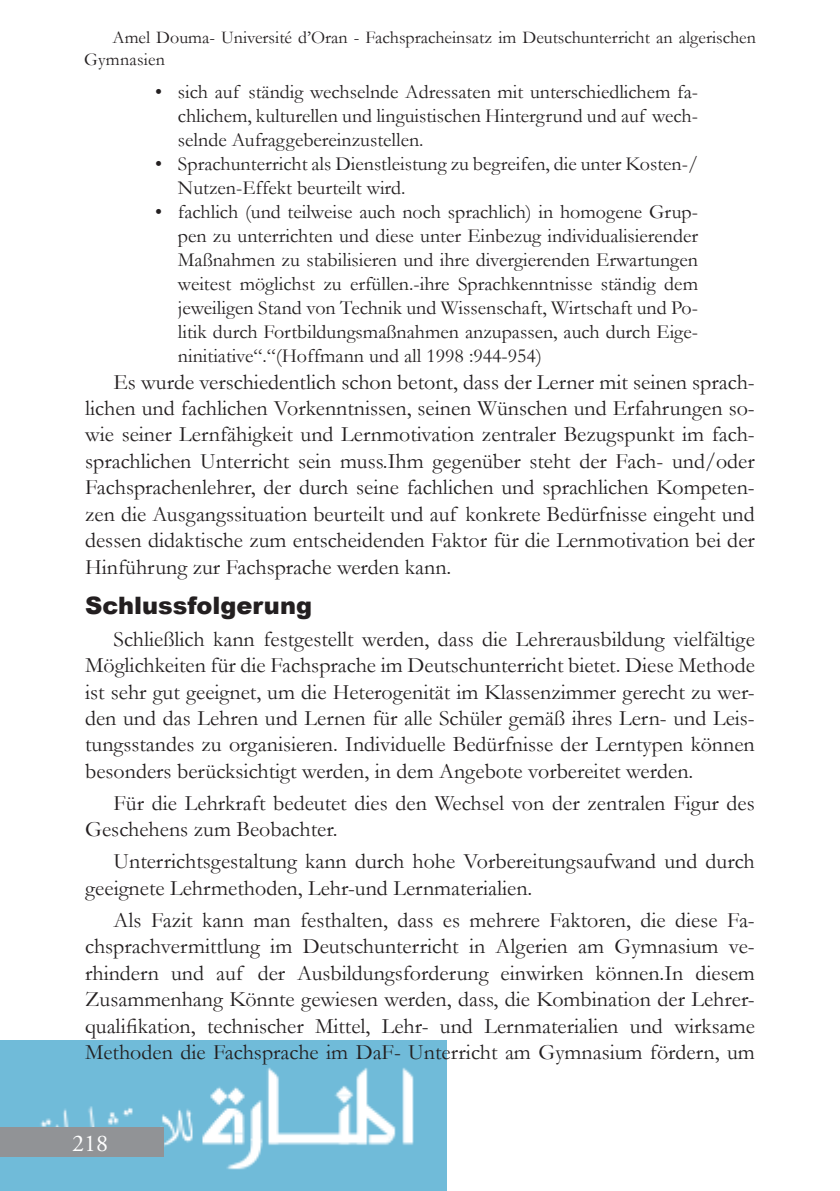
<style>
.page{position:relative;width:840px;height:1191px;background:#fff}
.page>*{position:absolute;margin:0;border:0;box-sizing:border-box;transform-origin:0 0}
.Titre_1{font:900 24px "Arial";color:#231f20}
.t1{font:24px "Adobe Garamond Pro";color:#fff}
.Normal-fr{font:22px/26.4px "Garamond";color:#231f20;text-align:justify}
.t2{font:20px/24px "Garamond";color:#231f20;text-align:justify}
.t3{font:18px/21.6px "Garamond";color:#231f20}
</style>
<div class="page">
<img style="left:0;top:1041px;width:446px;height:150px">
<div style="left:0;top:1127px;width:163px;height:30px;background:#919396"></div>
<p class="t3" style="left:84px;top:26px;width:673px;text-indent:28px">Amel Douma- Université d’Oran - Fachspracheinsatz im Deutschunterricht an algerischen<br>Gymnasien</p>
<p class="t2" style="left:178px;top:80px;width:521px;text-indent:-23px">• sich auf ständig wechselnde Adressaten mit unterschiedlichem fa&shy;chlichem, kulturellen und linguistischen Hintergrund und auf wech&shy;selnde Aufraggebereinzustellen.</p>
<p class="t2" style="left:178px;top:152px;width:521px;text-indent:-23px">• Sprachunterricht als Dienstleistung zu begreifen, die unter Kosten-/<br>Nutzen-Effekt beurteilt wird.</p>
<p class="t2" style="left:178px;top:200px;width:521px;text-indent:-23px">• fachlich (und teilweise auch noch sprachlich) in homogene Grup&shy;pen zu unterrichten und diese unter Einbezug individualisierender Maßnahmen zu stabilisieren und ihre divergierenden Erwartungen weitest möglichst zu erfüllen.-ihre Sprachkenntnisse ständig dem jeweiligen Stand von Technik und Wissenschaft, Wirtschaft und Po&shy;litik durch Fortbildungsmaßnahmen anzupassen, auch durch Eige&shy;ninitiative“.“(Hoffmann und all 1998 :944-954)</p>
<p class="Normal-fr" style="left:85px;top:368px;width:670px;text-indent:28px">Es wurde verschiedentlich schon betont, dass der Lerner mit seinen sprach&shy;lichen und fachlichen Vorkenntnissen, seinen Wünschen und Erfahrungen so&shy;wie seiner Lernfähigkeit und Lernmotivation zentraler Bezugspunkt im fach&shy;sprachlichen Unterricht sein muss.Ihm gegenüber steht der Fach- und/oder Fachsprachenlehrer, der durch seine fachlichen und sprachlichen Kompeten&shy;zen die Ausgangssituation beurteilt und auf konkrete Bedürfnisse eingeht und dessen didaktische zum entscheidenden Faktor für die Lernmotivation bei der Hinführung zur Fachsprache werden kann.</p>
<p class="Titre_1" style="left:85px;top:587px;width:228px">Schlussfolgerung</p>
<p class="Normal-fr" style="left:85px;top:625px;width:670px;text-indent:28px">Schließlich kann festgestellt werden, dass die Lehrerausbildung vielfältige Möglichkeiten für die Fachsprache im Deutschunterricht bietet. Diese Methode ist sehr gut geeignet, um die Heterogenität im Klassenzimmer gerecht zu wer&shy;den und das Lehren und Lernen für alle Schüler gemäß ihres Lern- und Leis&shy;tungsstandes zu organisieren. Individuelle Bedürfnisse der Lerntypen können besonders berücksichtigt werden, in dem Angebote vorbereitet werden.</p>
<p class="Normal-fr" style="left:85px;top:789px;width:670px;text-indent:28px">Für die Lehrkraft bedeutet dies den Wechsel von der zentralen Figur des<br>Geschehens zum Beobachter.</p>
<p class="Normal-fr" style="left:85px;top:848px;width:670px;text-indent:28px">Unterrichtsgestaltung kann durch hohe Vorbereitungsaufwand und durch geeignete Lehrmethoden, Lehr-und Lernmaterialien.</p>
<p class="Normal-fr" style="left:85px;top:906px;width:671px;text-indent:28px">Als Fazit kann man festhalten, dass es mehrere Faktoren, die diese Fa&shy;chsprachvermittlung im Deutschunterricht in Algerien am Gymnasium ve&shy;rhindern und auf der Ausbildungsforderung einwirken können.In diesem Zusammenhang Könnte gewiesen werden, dass, die Kombination der Lehrer&shy;qualifikation, technischer Mittel, Lehr- und Lernmaterialien und wirksame Methoden die Fachsprache im DaF- Unterricht am Gymnasium fördern, um</p>
<p class="t1" style="left:72px;top:1128px;width:37px">218</p>
</div>
